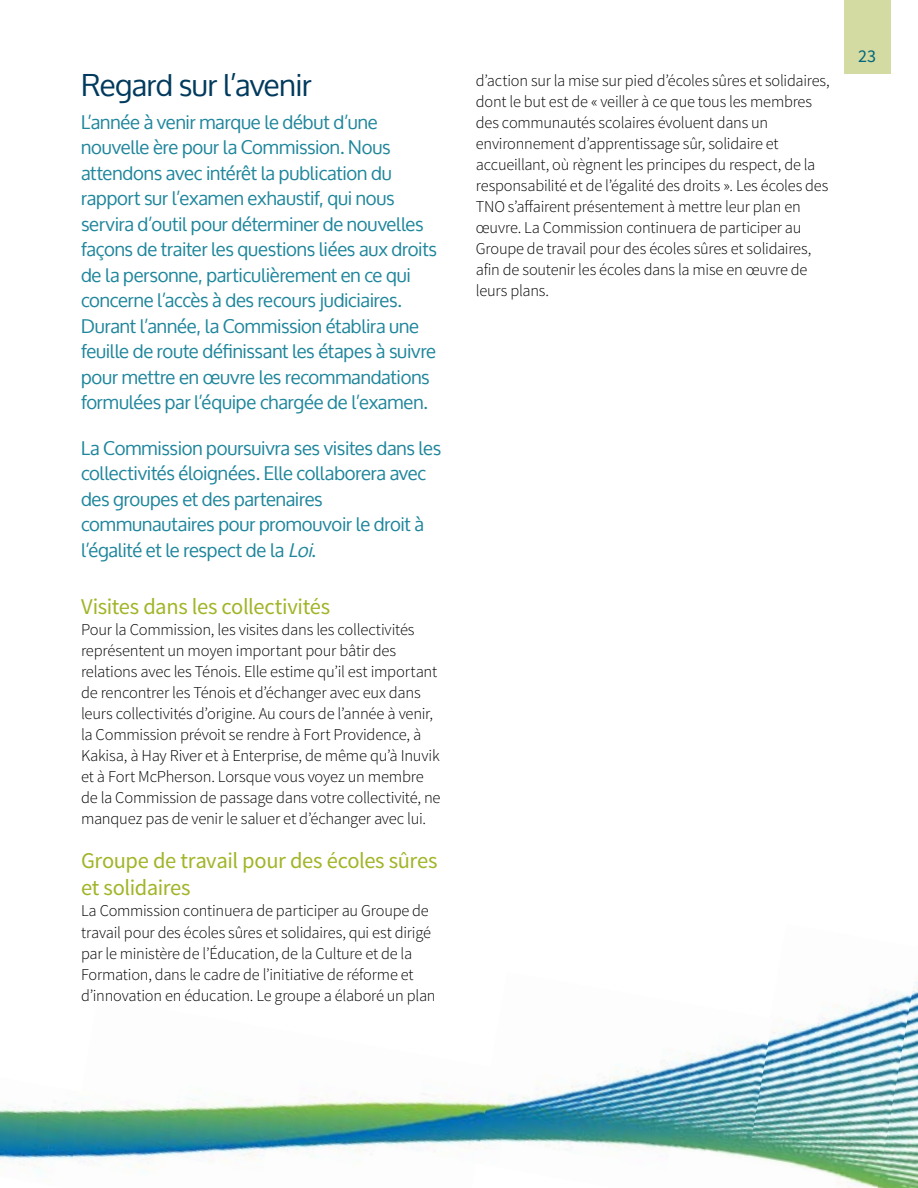
<style>
.page{position:relative;width:918px;height:1188px;background:#fff}
.page>*{position:absolute;margin:0;border:0;box-sizing:border-box;transform-origin:0 0}
.t1{font:30px "Oxygen";letter-spacing:-.015em;color:#003a5d}
.t2{font:22.5px/27px "Source Sans Pro";letter-spacing:-.015em;color:#a2b427}
.t3{font:18.75px/25.5px "Oxygen";letter-spacing:-.01em;color:#1f869c}
.t4{font:18px "Source Sans Pro";color:#00667d}
.t5{font:300 16.5px/21px "Source Sans Pro";letter-spacing:-.015em;color:#000}
.s1{font-style:italic}
</style>
<div class="page">
<img style="left:773px;top:982px;width:145px;height:206px">
<img style="left:493px;top:1032px;width:280px;height:129px">
<img style="left:84px;top:1093px;width:409px;height:75px">
<img style="left:0;top:1103px;width:84px;height:62px">
<div style="left:844px;top:0;width:47px;height:74px;background:#d4dba2"></div>
<h1 class="t1" style="left:81px;top:67px;width:232px">Regard sur l’avenir</h1>
<p class="t3" style="left:81px;top:110px;width:358px">L’année à venir marque le début d’une nouvelle ère pour la Commission. Nous attendons avec intérêt la publication du rapport sur l’examen exhaustif, qui nous servira d’outil pour déterminer de nouvelles façons de traiter les questions liées aux droits de la personne, particulièrement en ce qui concerne l’accès à des recours judiciaires.<br>Durant l’année, la Commission établira une feuille de route définissant les étapes à suivre pour mettre en œuvre les recommandations formulées par l’équipe chargée de l’examen.</p>
<p class="t3" style="left:81px;top:436px;width:362px">La Commission poursuivra ses visites dans les collectivités éloignées. Elle collaborera avec des groupes et des partenaires communautaires pour promouvoir le droit à l’égalité et le respect de la <span class="s1">Loi</span>.</p>
<h2 class="t2" style="left:81px;top:593px;width:251px">Visites dans les collectivités</h2>
<p class="t5" style="left:81px;top:619px;width:361px">Pour la Commission, les visites dans les collectivités représentent un moyen important pour bâtir des relations avec les Ténois. Elle estime qu’il est important de rencontrer les Ténois et d’échanger avec eux dans leurs collectivités d’origine. Au cours de l’année à venir, la Commission prévoit se rendre à Fort Providence, à Kakisa, à Hay River et à Enterprise, de même qu’à Inuvik et à Fort McPherson. Lorsque vous voyez un membre de la Commission de passage dans votre collectivité, ne manquez pas de venir le saluer et d’échanger avec lui.</p>
<h2 class="t2" style="left:81px;top:848px;width:358px">Groupe de travail pour des écoles sûres et solidaires</h2>
<p class="t5" style="left:81px;top:901px;width:356px">La Commission continuera de participer au Groupe de travail pour des écoles sûres et solidaires, qui est dirigé par le ministère de l’Éducation, de la Culture et de la Formation, dans le cadre de l’initiative de réforme et d’innovation en éducation. Le groupe a élaboré un plan</p>
<p class="t5" style="left:476px;top:70px;width:355px">d’action sur la mise sur pied d’écoles sûres et solidaires, dont le but est de « veiller à ce que tous les membres des communautés scolaires évoluent dans un environnement d’apprentissage sûr, solidaire et accueillant, où règnent les principes du respect, de la responsabilité et de l’égalité des droits ». Les écoles des TNO s’affairent présentement à mettre leur plan en œuvre. La Commission continuera de participer au Groupe de travail pour des écoles sûres et solidaires, afin de soutenir les écoles dans la mise en œuvre de leurs plans.</p>
<p class="t4" style="left:858px;top:45px;width:19px">23</p>
</div>
